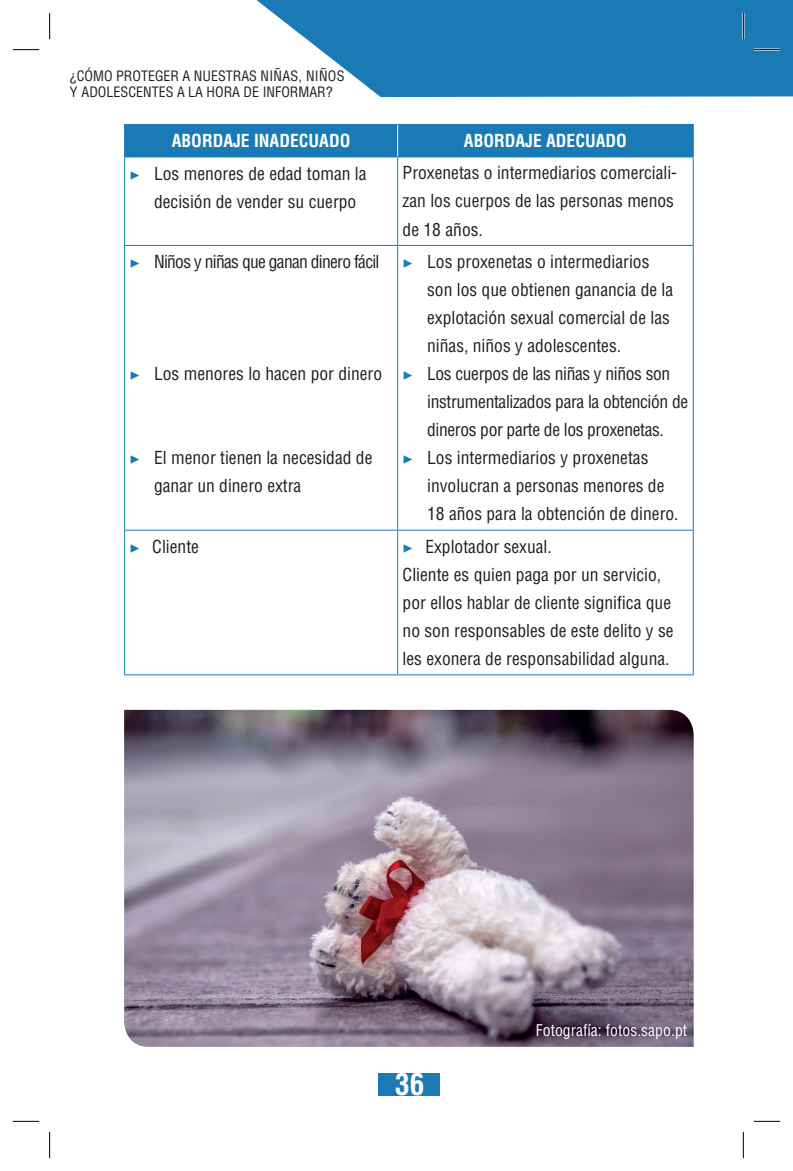
<style>
.page{position:relative;width:793px;height:1171px;background:#fff}
.page>*{position:absolute;margin:0;border:0;box-sizing:border-box;transform-origin:0 0}
.t1{font:700 condensed 29.4px "Helvetica LT Std";color:#fff}
.t2{font:condensed 17.5px/28px "Helvetica LT Std";color:#231f20}
.t3{font:condensed 17.5px "Helvetica LT Std";letter-spacing:-.02em;color:#231f20}
.t4{font:700 condensed 17.5px "Helvetica LT Std";color:#fff}
.t5{font:condensed 17.5px "Helvetica LT Std";letter-spacing:-.04em;color:#231f20}
.t6{font:condensed 15.75px "Helvetica LT Std";color:#fff}
.t7{font:condensed 14px/15.8px "Helvetica LT Std";color:#231f20}
.s1{font-family:"Minion Pro";font-stretch:normal;color:#197ab5}
</style>
<div class="page">
<svg style="left:256px;top:0;width:536px;height:97px;background:#348abd"></svg>
<div style="left:378px;top:1072px;width:61px;height:22px;background:#197ab5"></div>
<div style="left:125px;top:125px;width:567px;height:31px;background:#197ab5"></div>
<hr style="left:397px;top:125px;width:1px;height:31px;background:#fff">
<hr style="left:124px;top:157px;width:1px;height:88px;background:#197ab5">
<hr style="left:692px;top:157px;width:1px;height:88px;background:#197ab5">
<hr style="left:124px;top:246px;width:1px;height:283px;background:#197ab5">
<hr style="left:692px;top:246px;width:1px;height:283px;background:#197ab5">
<hr style="left:124px;top:530px;width:1px;height:144px;background:#197ab5">
<hr style="left:692px;top:530px;width:1px;height:144px;background:#197ab5">
<hr style="left:124px;top:674px;width:273px;height:1px;background:#197ab5">
<hr style="left:397px;top:674px;width:296px;height:1px;background:#197ab5">
<hr style="left:124px;top:125px;width:1px;height:31px;background:#197ab5">
<hr style="left:124px;top:124px;width:273px;height:1px;background:#197ab5">
<hr style="left:124px;top:156px;width:273px;height:1px;background:#197ab5">
<hr style="left:397px;top:124px;width:296px;height:1px;background:#197ab5">
<hr style="left:692px;top:125px;width:1px;height:31px;background:#197ab5">
<hr style="left:397px;top:156px;width:296px;height:1px;background:#197ab5">
<hr style="left:397px;top:157px;width:1px;height:88px;background:#197ab5">
<hr style="left:124px;top:245px;width:273px;height:1px;background:#197ab5">
<hr style="left:397px;top:246px;width:1px;height:283px;background:#197ab5">
<hr style="left:397px;top:245px;width:296px;height:1px;background:#197ab5">
<hr style="left:124px;top:529px;width:273px;height:1px;background:#197ab5">
<hr style="left:397px;top:530px;width:1px;height:144px;background:#197ab5">
<hr style="left:397px;top:529px;width:296px;height:1px;background:#197ab5">
<img style="left:124px;top:709px;width:569px;height:337px">
<hr style="left:753px;top:49px;width:26px;height:2px;background:#fff">
<hr style="left:742px;top:13px;width:2px;height:26px;background:#fff">
<svg style="left:13px;top:49px;width:26px;height:1px"></svg>
<svg style="left:753px;top:49px;width:26px;height:1px"></svg>
<svg style="left:13px;top:1120px;width:26px;height:1px"></svg>
<svg style="left:754px;top:1120px;width:25px;height:1px"></svg>
<svg style="left:49px;top:13px;width:1px;height:26px"></svg>
<svg style="left:49px;top:1131px;width:1px;height:26px"></svg>
<svg style="left:742px;top:13px;width:1px;height:26px"></svg>
<svg style="left:742px;top:1132px;width:1px;height:25px"></svg>
<p class="t7" style="left:70px;top:68px;width:276px">¿CÓMO PROTEGER A NUESTRAS NIÑAS, NIÑOS<br>Y ADOLESCENTES A LA HORA DE INFORMAR?</p>
<p class="t4" style="left:172px;top:130px;width:180px">ABORDAJE INADECUADO</p>
<p class="t4" style="left:463px;top:130px;width:164px">ABORDAJE ADECUADO</p>
<p class="t2" style="left:154px;top:159px;width:214px;text-indent:-24px"><span class="s1">▶</span> Los menores de edad toman la decisión de vender su cuerpo</p>
<p class="t2" style="left:402px;top:159px;width:276px">Proxenetas o intermediarios comerciali&shy;zan los cuerpos de las personas menos de 18 años.</p>
<p class="t5" style="left:129px;top:251px;width:251px"><span class="s1">▶</span> Niños y niñas que ganan dinero fácil</p>
<p class="t2" style="left:402px;top:247px;width:248px"><span class="s1">▶</span> Los proxenetas o intermediarios</p>
<p class="t2" style="left:427px;top:275px;width:247px">son los que obtienen ganancia de la</p>
<p class="t2" style="left:427px;top:303px;width:244px">explotación sexual comercial de las</p>
<p class="t2" style="left:427px;top:331px;width:195px">niñas, niños y adolescentes.</p>
<p class="t3" style="left:402px;top:363px;width:269px"><span class="s1">▶</span> Los cuerpos de las niñas y niños son</p>
<p class="t3" style="left:427px;top:391px;width:262px">instrumentalizados para la obtención de</p>
<p class="t3" style="left:427px;top:419px;width:238px">dineros por parte de los proxenetas.</p>
<p class="t2" style="left:402px;top:443px;width:247px"><span class="s1">▶</span> Los intermediarios y proxenetas</p>
<p class="t2" style="left:427px;top:471px;width:239px">involucran a personas menores de</p>
<p class="t2" style="left:427px;top:499px;width:253px">18 años para la obtención de dinero.</p>
<p class="t2" style="left:129px;top:359px;width:254px"><span class="s1">▶</span> Los menores lo hacen por dinero</p>
<p class="t2" style="left:154px;top:443px;width:220px;text-indent:-24px"><span class="s1">▶</span> El menor tienen la necesidad de ganar un dinero extra</p>
<p class="t2" style="left:129px;top:532px;width:71px"><span class="s1">▶</span> Cliente</p>
<p class="t2" style="left:402px;top:532px;width:272px"><span class="s1">▶</span> Explotador sexual.<br>Cliente es quien paga por un servicio, por ellos hablar de cliente significa que no son responsables de este delito y se les exonera de responsabilidad alguna.</p>
<h1 class="t1" style="left:395px;top:1065px;width:31px">36</h1>
<p class="t6" style="left:535px;top:1020px;width:153px">Fotografía: fotos.sapo.pt</p>
</div>
